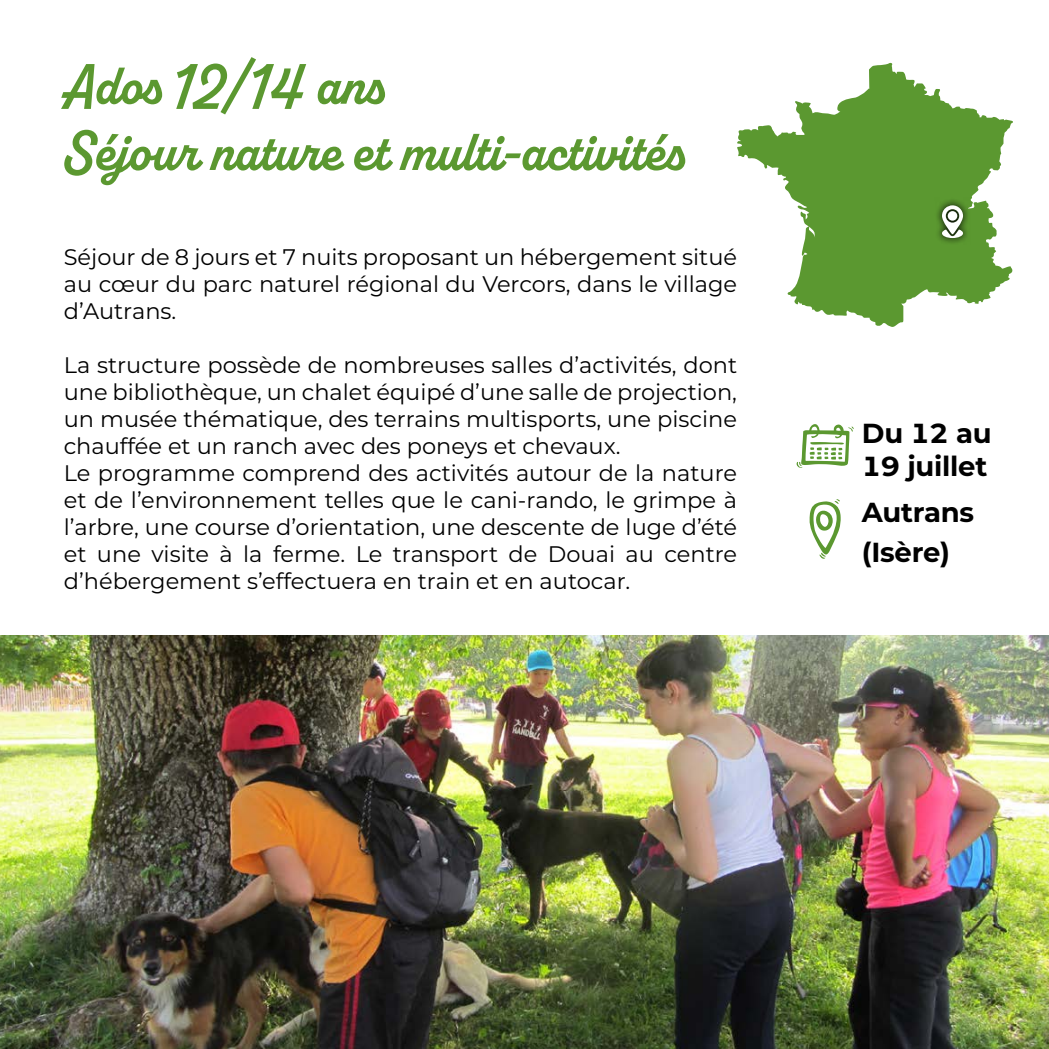
<style>
.page{position:relative;width:1049px;height:1049px;background:#fff}
.page>*{position:absolute;margin:0;border:0;box-sizing:border-box;transform-origin:0 0}
.t1{font:700 57.5px/66.2px "Alkaline";color:#5b9830}
.t2{font:700 27.5px/33px "Montserrat";letter-spacing:-.01em;color:#000}
.t3{font:22.5px/27px "Montserrat";color:#000;text-align:justify}
</style>
<div class="page">
<svg style="left:737px;top:63px;width:276px;height:264px;fill:#5b9830"></svg>
<svg style="left:934px;top:198px;width:36px;height:47px"></svg>
<svg style="left:942px;top:205px;width:21px;height:33px"></svg>
<svg style="left:796px;top:424px;width:58px;height:44px"></svg>
<svg style="left:809px;top:499px;width:32px;height:60px"></svg>
<img style="left:0;top:635px;width:1049px;height:414px">
<h1 class="t1" style="left:64px;top:54px;width:620px">Ados 12/14 ans<br>Séjour nature et multi-activités</h1>
<p class="t3" style="left:64px;top:243px;width:675px">Séjour de 8 jours et 7 nuits proposant un hébergement situé au cœur du parc naturel régional du Vercors, dans le village d’Autrans.</p>
<p class="t3" style="left:64px;top:351px;width:675px;text-align:left">La structure possède de nombreuses salles d’activités, dont une bibliothèque, un chalet équipé d’une salle de projection, un musée thématique, des terrains multisports, une piscine chauffée et un ranch avec des poneys et chevaux.<br>Le programme comprend des activités autour de la nature et de l’environnement telles que le cani-rando, le grimpe à l’arbre, une course d’orientation, une descente de luge d’été et une visite à la ferme. Le transport de Douai au centre d’hébergement s’effectuera en train et en autocar.</p>
<p class="t2" style="left:862px;top:415px;width:131px">Du 12 au<br>19 juillet</p>
<p class="t2" style="left:862px;top:491px;width:114px;line-height:40px">Autrans (Isère)</p>
</div>
